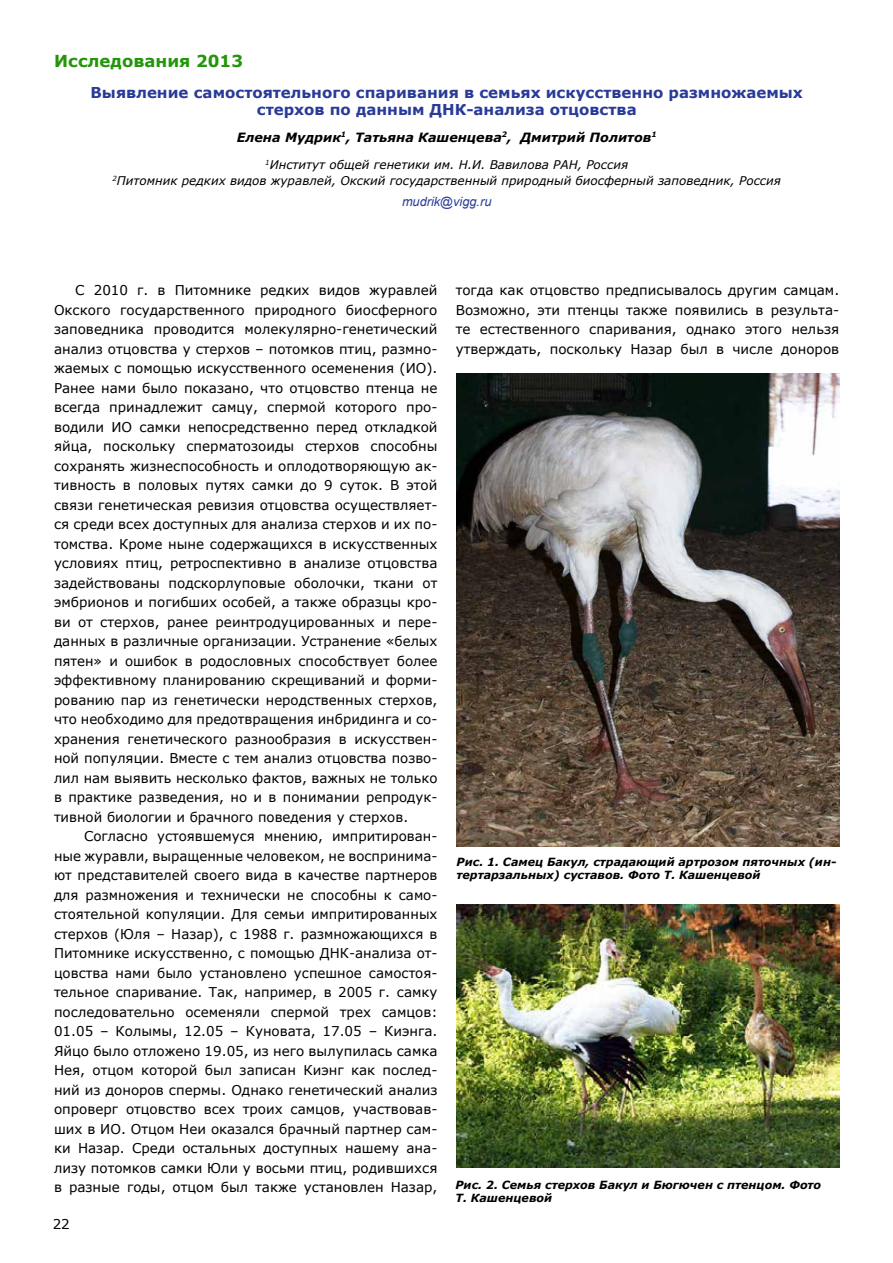
<style>
.page{position:relative;width:893px;height:1263px;background:#fff}
.page>*{position:absolute;margin:0;border:0;box-sizing:border-box;transform-origin:0 0}
.t1{font:700 16.5px "Verdana";color:#23960a}
.t2{font:700 15px/16.5px "Verdana";color:#293b97;text-align:center}
.t3{font:13.5px/19.5px "Verdana";color:#000;text-align:justify}
.t4{font:italic 700 12.75px "Verdana";color:#000}
.t5{font:italic 12.75px "Arial";color:#293b97}
.t6{font:italic 12px/16.5px "Verdana";color:#000;text-align:center}
.t7{font:italic 700 11.25px/13.5px "Verdana";color:#000}
</style>
<div class="page">
<img style="left:456px;top:374px;width:384px;height:472px">
<img style="left:457px;top:904px;width:383px;height:263px">
<p class="t1" style="left:54px;top:49px;width:190px">Исследования 2013</p>
<p class="t2" style="left:91px;top:84px;width:714px">Выявление самостоятельного спаривания в семьях искусственно размножаемых стерхов по данным ДНК-анализа отцовства</p>
<p class="t4" style="left:237px;top:128px;width:421px">Елена Мудрик<sup>1</sup>, Татьяна Кашенцева<sup>2</sup>, Дмитрий Политов<sup>1</sup></p>
<p class="t6" style="left:112px;top:156px;width:670px"><sup>1</sup>Институт общей генетики им. Н.И. Вавилова РАН, Россия<br><sup>2</sup>Питомник редких видов журавлей, Окский государственный природный биосферный заповедник, Россия</p>
<p class="t5" style="left:402px;top:193px;width:91px">mudrik@vigg.ru</p>
<p class="t3" style="left:54px;top:281px;width:385px;text-indent:21px">С 2010 г. в Питомнике редких видов журавлей Окского государственного природного биосферного заповедника проводится молекулярно-генетический анализ отцовства у стерхов – потомков птиц, размно&shy;жаемых с помощью искусственного осеменения (ИО).<br>Ранее нами было показано, что отцовство птенца не всегда принадлежит самцу, спермой которого про&shy;водили ИО самки непосредственно перед откладкой яйца, поскольку сперматозоиды стерхов способны сохранять жизнеспособность и оплодотворяющую ак&shy;тивность в половых путях самки до 9 суток. В этой связи генетическая ревизия отцовства осуществляет&shy;ся среди всех доступных для анализа стерхов и их по&shy;томства. Кроме ныне содержащихся в искусственных условиях птиц, ретроспективно в анализе отцовства задействованы подскорлуповые оболочки, ткани от эмбрионов и погибших особей, а также образцы кро&shy;ви от стерхов, ранее реинтродуцированных и пере&shy;данных в различные организации. Устранение «белых пятен» и ошибок в родословных способствует более эффективному планированию скрещиваний и форми&shy;рованию пар из генетически неродственных стерхов, что необходимо для предотвращения инбридинга и со&shy;хранения генетического разнообразия в искусствен&shy;ной популяции. Вместе с тем анализ отцовства позво&shy;лил нам выявить несколько фактов, важных не только в практике разведения, но и в понимании репродук&shy;тивной биологии и брачного поведения у стерхов.</p>
<p class="t3" style="left:54px;top:827px;width:385px;text-indent:30px">Согласно устоявшемуся мнению, импритирован&shy;ные журавли, выращенные человеком, не воспринима&shy;ют представителей своего вида в качестве партнеров для размножения и технически не способны к само&shy;стоятельной копуляции. Для семьи импритированных стерхов (Юля – Назар), с 1988 г. размножающихся в Питомнике искусственно, с помощью ДНК-анализа от&shy;цовства нами было установлено успешное самостоя&shy;тельное спаривание. Так, например, в 2005 г. самку последовательно осеменяли спермой трех самцов:<br>01.05 – Колымы, 12.05 – Куновата, 17.05 – Киэнга.<br>Яйцо было отложено 19.05, из него вылупилась самка Нея, отцом которой был записан Киэнг как послед&shy;ний из доноров спермы. Однако генетический анализ опроверг отцовство всех троих самцов, участвовав&shy;ших в ИО. Отцом Неи оказался брачный партнер сам&shy;ки Назар. Среди остальных доступных нашему ана&shy;лизу потомков самки Юли у восьми птиц, родившихся в разные годы, отцом был также установлен Назар,</p>
<p class="t3" style="left:53px;top:1214px;width:19px">22</p>
<p class="t3" style="left:456px;top:281px;width:385px">тогда как отцовство предписывалось другим самцам.<br>Возможно, эти птенцы также появились в результа&shy;те естественного спаривания, однако этого нельзя утверждать, поскольку Назар был в числе доноров</p>
<p class="t7" style="left:457px;top:854px;width:381px">Рис. 1. Самец Бакул, страдающий артрозом пяточных (ин&shy;тертарзальных) суставов. Фото Т. Кашенцевой</p>
<p class="t7" style="left:455px;top:1177px;width:367px">Рис. 2. Семья стерхов Бакул и Бюгючен с птенцом. Фото<br>Т. Кашенцевой</p>
</div>
